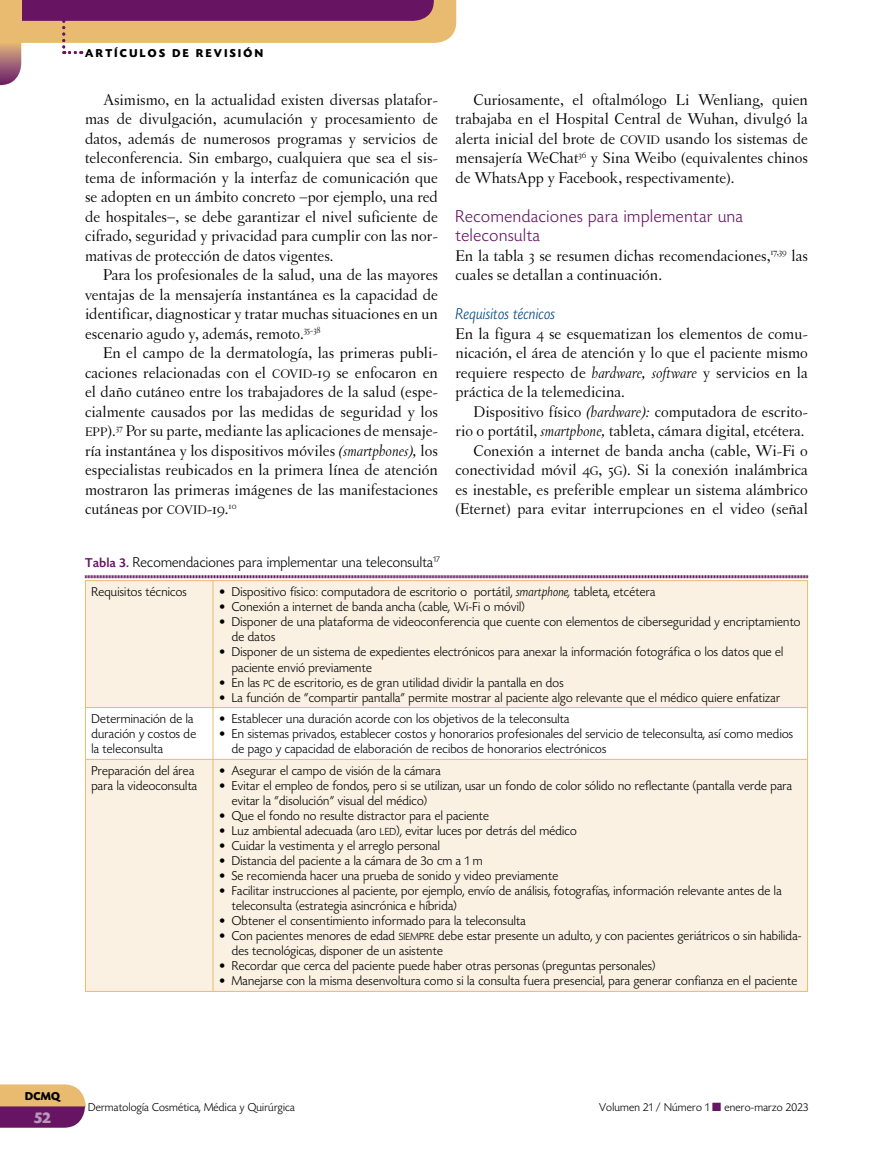
<style>
.page{position:relative;width:893px;height:1149px;background:#fff}
.page>*{position:absolute;margin:0;border:0;box-sizing:border-box;transform-origin:0 0}
.t1{font:300 18px/19.5px "Today HEF";letter-spacing:.04em;color:#671463}
.t2{font:16.5px/19.5px "Letras Oldstyle";color:#000;text-align:justify}
.t3{font:italic 300 16.5px "Today HEF";letter-spacing:.02em;color:#00457c}
.t4{font:700 16.5px "Today HEF";color:#b799bc}
.t5{font:300 15px "Today HEF";letter-spacing:.02em;color:#000}
.t6{font:300 13.5px/15px "Today HEF";letter-spacing:.02em;color:#000}
.t7{font:300 12px "Today HEF";letter-spacing:.02em;color:#000}
.t8{font:700 12px "Today HEF";letter-spacing:.2em;color:#000}
.s1{font-family:"Letras Oldstyle Roman SC800";font-size:13.2px}
.s2{font-style:italic}
.s3{font-weight:500;font-size:13.5px;color:#671463}
.s4{font-family:"Today HEF Light SC800";font-weight:400;font-size:10.8px}
.s5{color:#671463}
</style>
<div class="page">
<svg style="left:0;top:1084px;width:86px;height:43px;background:#af7373"></svg>
<svg style="left:0;top:0;width:457px;height:85px"></svg>
<svg style="left:85px;top:575px;width:723px;height:3px;background:#a16e9e"></svg>
<svg style="left:86px;top:581px;width:721px;height:409px;background:#fbf2e6"></svg>
<hr style="left:85px;top:580px;width:128px;height:1px;background:#e9bb70">
<hr style="left:85px;top:581px;width:1px;height:126px;background:#e9bb70">
<hr style="left:213px;top:580px;width:595px;height:1px;background:#e9bb70">
<hr style="left:213px;top:581px;width:1px;height:126px;background:#e9bb70">
<hr style="left:807px;top:581px;width:1px;height:126px;background:#e9bb70">
<hr style="left:85px;top:759px;width:1px;height:231px;background:#e9bb70">
<hr style="left:85px;top:990px;width:128px;height:1px;background:#e9bb70">
<hr style="left:213px;top:759px;width:1px;height:231px;background:#e9bb70">
<hr style="left:807px;top:759px;width:1px;height:231px;background:#e9bb70">
<hr style="left:213px;top:990px;width:595px;height:1px;background:#e9bb70">
<hr style="left:85px;top:707px;width:128px;height:1px;background:#e9bb70">
<hr style="left:85px;top:707px;width:1px;height:51px;background:#e9bb70">
<hr style="left:85px;top:758px;width:128px;height:1px;background:#e9bb70">
<hr style="left:213px;top:707px;width:595px;height:1px;background:#e9bb70">
<hr style="left:213px;top:707px;width:1px;height:51px;background:#e9bb70">
<hr style="left:807px;top:707px;width:1px;height:51px;background:#e9bb70">
<hr style="left:213px;top:758px;width:595px;height:1px;background:#e9bb70">
<p class="t8" style="left:85px;top:47px;width:179px">ARTÍCULOS DE REVISIÓN</p>
<p class="t2" style="left:85px;top:90px;width:354px;text-indent:18px">Asimismo, en la actualidad existen diversas platafor&shy;mas de divulgación, acumulación y procesamiento de datos, además de numerosos programas y servicios de teleconferencia. Sin embargo, cualquiera que sea el sis&shy;tema de información y la interfaz de comunicación que se adopten en un ámbito concreto –por ejemplo, una red de hospitales–, se debe garantizar el nivel suficiente de cifrado, seguridad y privacidad para cumplir con las nor&shy;mativas de protección de datos vigentes.</p>
<p class="t2" style="left:85px;top:265px;width:354px;text-indent:18px">Para los profesionales de la salud, una de las mayores ventajas de la mensajería instantánea es la capacidad de identificar, diagnosticar y tratar muchas situaciones en un escenario agudo y, además, remoto.<sup>35-38</sup></p>
<p class="t2" style="left:85px;top:343px;width:354px;text-indent:18px">En el campo de la dermatología, las primeras publi&shy;caciones relacionadas con el <span class="s1">COVID</span>-19 se enfocaron en el daño cutáneo entre los trabajadores de la salud (espe&shy;cialmente causados por las medidas de seguridad y los <span class="s1">EPP</span>).<sup>37</sup> Por su parte, mediante las aplicaciones de mensaje&shy;ría instantánea y los dispositivos móviles <span class="s2">(smartphones),</span> los especialistas reubicados en la primera línea de atención mostraron las primeras imágenes de las manifestaciones cutáneas por <span class="s1">COVID</span>-19.<sup>10</sup></p>
<p class="t2" style="left:455px;top:90px;width:354px;text-indent:18px">Curiosamente, el oftalmólogo Li Wenliang, quien trabajaba en el Hospital Central de Wuhan, divulgó la alerta inicial del brote de <span class="s1">COVID</span> usando los sistemas de mensajería WeChat<sup>36</sup> y Sina Weibo (equivalentes chinos de WhatsApp y Facebook, respectivamente).</p>
<p class="t1" style="left:455px;top:207px;width:289px">Recomendaciones para implementar una teleconsulta</p>
<p class="t2" style="left:455px;top:246px;width:354px">En la tabla 3 se resumen dichas recomendaciones,<sup>17,39</sup> las cuales se detallan a continuación.</p>
<p class="t3" style="left:455px;top:305px;width:101px">Requisitos técnicos</p>
<p class="t2" style="left:455px;top:324px;width:354px">En la figura 4 se esquematizan los elementos de comu&shy;nicación, el área de atención y lo que el paciente mismo requiere respecto de <span class="s2">hardware, software</span> y servicios en la práctica de la telemedicina.</p>
<p class="t2" style="left:455px;top:402px;width:354px;text-align:right">Dispositivo físico <span class="s2">(hardware):</span> computadora de escrito&shy;rio o portátil, <span class="s2">smartphone,</span> tableta, cámara digital, etcétera.<br>Conexión a internet de banda ancha (cable, Wi-Fi o conectividad móvil 4<span class="s1">G</span>, 5<span class="s1">G</span>). Si la conexión inalámbrica es inestable, es preferible emplear un sistema alámbrico (Eternet) para evitar interrupciones en el video (señal</p>
<p class="t5" style="left:85px;top:554px;width:356px"><span class="s3">Tabla 3.</span> Recomendaciones para implementar una teleconsulta<sup>17</sup></p>
<p class="t6" style="left:91px;top:585px;width:97px">Requisitos técnicos</p>
<p class="t6" style="left:219px;top:585px;width:438px">• Dispositivo físico: computadora de escritorio o portátil, <span class="s2">smartphone,</span> tableta, etcétera</p>
<p class="t6" style="left:219px;top:600px;width:307px">• Conexión a internet de banda ancha (cable, Wi-Fi o móvil)</p>
<p class="t6" style="left:232px;top:615px;width:570px;text-indent:-13px">• Disponer de una plataforma de videoconferencia que cuente con elementos de ciberseguridad y encriptamiento de datos</p>
<p class="t6" style="left:232px;top:645px;width:553px;text-indent:-13px">• Disponer de un sistema de expedientes electrónicos para anexar la información fotográfica o los datos que el paciente envió previamente</p>
<p class="t6" style="left:219px;top:675px;width:346px">• En las <span class="s4">PC</span> de escritorio, es de gran utilidad dividir la pantalla en dos</p>
<p class="t6" style="left:219px;top:690px;width:563px">• La función de “compartir pantalla” permite mostrar al paciente algo relevante que el médico quiere enfatizar</p>
<p class="t6" style="left:91px;top:711px;width:106px">Determinación de la duración y costos de la teleconsulta</p>
<p class="t6" style="left:219px;top:711px;width:352px">• Establecer una duración acorde con los objetivos de la teleconsulta</p>
<p class="t6" style="left:232px;top:726px;width:563px;text-indent:-13px">• En sistemas privados, establecer costos y honorarios profesionales del servicio de teleconsulta, así como medios de pago y capacidad de elaboración de recibos de honorarios electrónicos</p>
<p class="t6" style="left:91px;top:763px;width:107px">Preparación del área para la videoconsulta</p>
<p class="t6" style="left:219px;top:763px;width:223px">• Asegurar el campo de visión de la cámara</p>
<p class="t6" style="left:232px;top:778px;width:562px;text-indent:-13px">• Evitar el empleo de fondos, pero si se utilizan, usar un fondo de color sólido no reflectante (pantalla verde para evitar la “disolución” visual del médico)</p>
<p class="t6" style="left:219px;top:808px;width:271px">• Que el fondo no resulte distractor para el paciente</p>
<p class="t6" style="left:219px;top:823px;width:359px">• Luz ambiental adecuada (aro <span class="s4">LED</span>), evitar luces por detrás del médico</p>
<p class="t6" style="left:219px;top:838px;width:222px">• Cuidar la vestimenta y el arreglo personal</p>
<p class="t6" style="left:219px;top:853px;width:265px">• Distancia del paciente a la cámara de 3o cm a 1 m</p>
<p class="t6" style="left:219px;top:868px;width:341px">• Se recomienda hacer una prueba de sonido y video previamente</p>
<p class="t6" style="left:232px;top:883px;width:551px;text-indent:-13px">• Facilitar instrucciones al paciente, por ejemplo, envío de análisis, fotografías, información relevante antes de la teleconsulta (estrategia asincrónica e híbrida)</p>
<p class="t6" style="left:219px;top:913px;width:308px">• Obtener el consentimiento informado para la teleconsulta</p>
<p class="t6" style="left:232px;top:928px;width:571px;text-indent:-13px">• Con pacientes menores de edad <span class="s4">SIEMPRE</span> debe estar presente un adulto, y con pacientes geriátricos o sin habilida&shy;des tecnológicas, disponer de un asistente</p>
<p class="t6" style="left:219px;top:958px;width:438px">• Recordar que cerca del paciente puede haber otras personas (preguntas personales)</p>
<p class="t6" style="left:219px;top:973px;width:580px">• Manejarse con la misma desenvoltura como si la consulta fuera presencial, para generar confianza en el paciente</p>
<p class="t8" style="left:25px;top:1089px;width:36px">DCMQ</p>
<p class="t4" style="left:34px;top:1108px;width:18px">52</p>
<p class="t7" style="left:88px;top:1100px;width:208px">Dermatología Cosmética, Médica y Quirúrgica</p>
<p class="t7" style="left:599px;top:1100px;width:211px">Volumen 21 / Número 1 <span class="s5">■</span> enero-marzo 2023</p>
</div>
